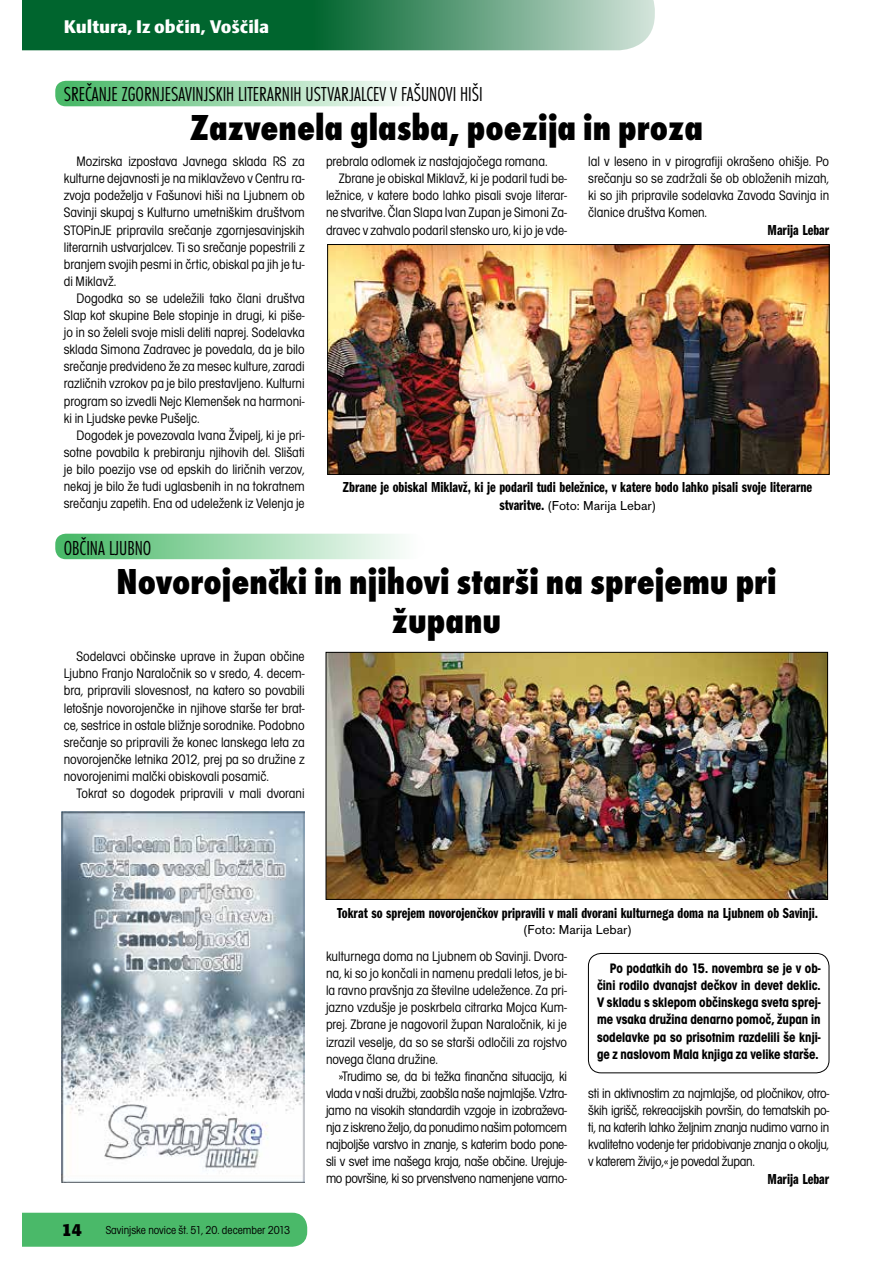
<style>
.page{position:relative;width:893px;height:1263px;background:#fff}
.page>*{position:absolute;margin:0;border:0;box-sizing:border-box;transform-origin:0 0}
.t1{font:37.5px/39px "Futura TEE Extr Bold Cond";color:#000;text-align:center}
.t2{font:21px "Futura TEE Ligh Cond";color:#000}
.t3{font:18px "Skoda Sans Black CE";color:#fff}
.t4{font:900 18px "Skoda Sans";color:#000}
.t5{font:15px "Franklin Got Itc TEE Demi Comp";color:#000}
.t6{font:condensed 14.25px/17.1px "Avant Gar Got Itc TEE";color:#000;text-align:justify}
.t7{font:700 condensed 14.25px/17.1px "Avant Gar Got Itc TEE";color:#000;text-align:justify}
.t8{font:13.5px "Accius TEE";color:#000}
.t9{font:condensed 12px "Avant Gar Got Itc TEE";color:#000}
.s1{font-family:"Franklin Got Itc TEE Demi Comp";font-size:15px}
</style>
<div class="page">
<svg style="left:22px;top:0;width:633px;height:50px;background:#39875d"></svg>
<div style="left:22px;top:1213px;width:285px;height:34px;background:#4ab969"></div>
<div style="left:588px;top:953px;width:241px;height:120px;border:1px solid #000;border-radius:13px"></div>
<div style="left:55px;top:81px;width:370px;height:25px;background:linear-gradient(to right,#43b663,#fff);border-radius:10px"></div>
<div style="left:55px;top:534px;width:370px;height:25px;background:linear-gradient(to right,#43b663,#fff);border-radius:10px"></div>
<img style="left:329px;top:246px;width:498px;height:227px">
<div style="left:327px;top:244px;width:502px;height:231px;border:1px solid #000"></div>
<img style="left:328px;top:654px;width:498px;height:243px">
<div style="left:326px;top:652px;width:502px;height:247px;border:1px solid #000"></div>
<img style="left:61px;top:811px;width:244px;height:371px">
<p class="t3" style="left:64px;top:16px;width:207px">Kultura, Iz občin, Voščila</p>
<h2 class="t2" style="left:64px;top:82px;width:420px">SREČANJE ZGORNJESAVINJSKIH LITERARNIH USTVARJALCEV V FAŠUNOVI HIŠI</h2>
<h1 class="t1" style="left:190px;top:108px;width:514px">Zazvenela glasba, poezija in proza</h1>
<p class="t6" style="left:64px;top:153px;width:242px;text-indent:13px">Mozirska izpostava Javnega sklada RS za kulturne dejavnosti je na miklavževo v Centru ra&shy;zvoja podeželja v Fašunovi hiši na Ljubnem ob Savinji skupaj s Kulturno umetniškim društvom STOPinJE pripravila srečanje zgornjesavinjskih literarnih ustvarjalcev. Ti so srečanje popestrili z branjem svojih pesmi in črtic, obiskal pa jih je tu&shy;di Miklavž.</p>
<p class="t6" style="left:64px;top:290px;width:242px;text-indent:13px">Dogodka so se udeležili tako člani društva Slap kot skupine Bele stopinje in drugi, ki piše&shy;jo in so želeli svoje misli deliti naprej. Sodelavka sklada Simona Zadravec je povedala, da je bilo srečanje predvideno že za mesec kulture, zaradi različnih vzrokov pa je bilo prestavljeno. Kulturni program so izvedli Nejc Klemenšek na harmoni&shy;ki in Ljudske pevke Pušeljc.</p>
<p class="t6" style="left:64px;top:427px;width:242px;text-indent:13px">Dogodek je povezovala Ivana Žvipelj, ki je pri&shy;sotne povabila k prebiranju njihovih del. Slišati je bilo poezijo vse od epskih do liričnih verzov, nekaj je bilo že tudi uglasbenih in na tokratnem srečanju zapetih. Ena od udeleženk iz Velenja je</p>
<p class="t6" style="left:326px;top:153px;width:223px">prebrala odlomek iz nastajajočega romana.</p>
<p class="t6" style="left:339px;top:170px;width:230px">Zbrane je obiskal Miklavž, ki je podaril tudi be-</p>
<p class="t6" style="left:326px;top:187px;width:242px">ležnice, v katere bodo lahko pisali svoje literar-</p>
<p class="t6" style="left:326px;top:204px;width:242px">ne stvaritve. Član Slapa Ivan Zupan je Simoni Za-</p>
<p class="t6" style="left:326px;top:221px;width:242px">dravec v zahvalo podaril stensko uro, ki jo je vde-</p>
<p class="t6" style="left:588px;top:153px;width:242px">lal v leseno in v pirografiji okrašeno ohišje. Po srečanju so se zadržali še ob obloženih mizah, ki so jih pripravile sodelavka Zavoda Savinja in članice društva Komen.</p>
<p class="t5" style="left:767px;top:222px;width:63px">Marija Lebar</p>
<p class="t5" style="left:343px;top:479px;width:471px">Zbrane je obiskal Miklavž, ki je podaril tudi beležnice, v katere bodo lahko pisali svoje literarne</p>
<p class="t8" style="left:499px;top:499px;width:158px"><span class="s1">stvaritve.</span> (Foto: Marija Lebar)</p>
<h2 class="t2" style="left:64px;top:535px;width:89px">OBČINA LJUBNO</h2>
<h1 class="t1" style="left:116px;top:562px;width:662px">Novorojenčki in njihovi starši na sprejemu pri županu</h1>
<p class="t6" style="left:64px;top:648px;width:242px;text-indent:13px">Sodelavci občinske uprave in župan občine Ljubno Franjo Naraločnik so v sredo, 4. decem&shy;bra, pripravili slovesnost, na katero so povabili letošnje novorojenčke in njihove starše ter brat&shy;ce, sestrice in ostale bližnje sorodnike. Podobno srečanje so pripravili že konec lanskega leta za novorojenčke letnika 2012, prej pa so družine z novorojenimi malčki obiskovali posamič.</p>
<p class="t6" style="left:77px;top:785px;width:230px">Tokrat so dogodek pripravili v mali dvorani</p>
<p class="t4" style="left:62px;top:1219px;width:22px">14</p>
<p class="t9" style="left:106px;top:1223px;width:186px">Savinjske novice št. 51, 20. december 2013</p>
<p class="t5" style="left:337px;top:904px;width:483px">Tokrat so sprejem novorojenčkov pripravili v mali dvorani kulturnega doma na Ljubnem ob Savinji.</p>
<p class="t8" style="left:524px;top:922px;width:109px">(Foto: Marija Lebar)</p>
<p class="t6" style="left:326px;top:948px;width:242px">kulturnega doma na Ljubnem ob Savinji. Dvora&shy;na, ki so jo končali in namenu predali letos, je bi&shy;la ravno pravšnja za številne udeležence. Za pri&shy;jazno vzdušje je poskrbela citrarka Mojca Kum&shy;prej. Zbrane je nagovoril župan Naraločnik, ki je izrazil veselje, da so se starši odločili za rojstvo novega člana družine.</p>
<p class="t6" style="left:326px;top:1067px;width:242px;text-indent:13px">»Trudimo se, da bi težka finančna situacija, ki vlada v naši družbi, zaobšla naše najmlajše. Vztra&shy;jamo na visokih standardih vzgoje in izobraževa&shy;nja z iskreno željo, da ponudimo našim potomcem najboljše varstvo in znanje, s katerim bodo pone&shy;sli v svet ime našega kraja, naše občine. Urejuje&shy;mo površine, ki so prvenstveno namenjene varno-</p>
<p class="t7" style="left:597px;top:960px;width:225px;text-indent:13px">Po podatkih do 15. novembra se je v ob&shy;čini rodilo dvanajst dečkov in devet deklic.<br>V skladu s sklepom občinskega sveta sprej&shy;me vsaka družina denarno pomoč, župan in sodelavke pa so prisotnim razdelili še knji&shy;ge z naslovom Mala knjiga za velike starše.</p>
<p class="t6" style="left:588px;top:1085px;width:242px">sti in aktivnostim za najmlajše, od pločnikov, otro&shy;ških igrišč, rekreacijskih površin, do tematskih po&shy;ti, na katerih lahko željnim znanja nudimo varno in kvalitetno vodenje ter pridobivanje znanja o okolju, v katerem živijo,« je povedal župan.</p>
<p class="t5" style="left:767px;top:1171px;width:63px">Marija Lebar</p>
</div>
